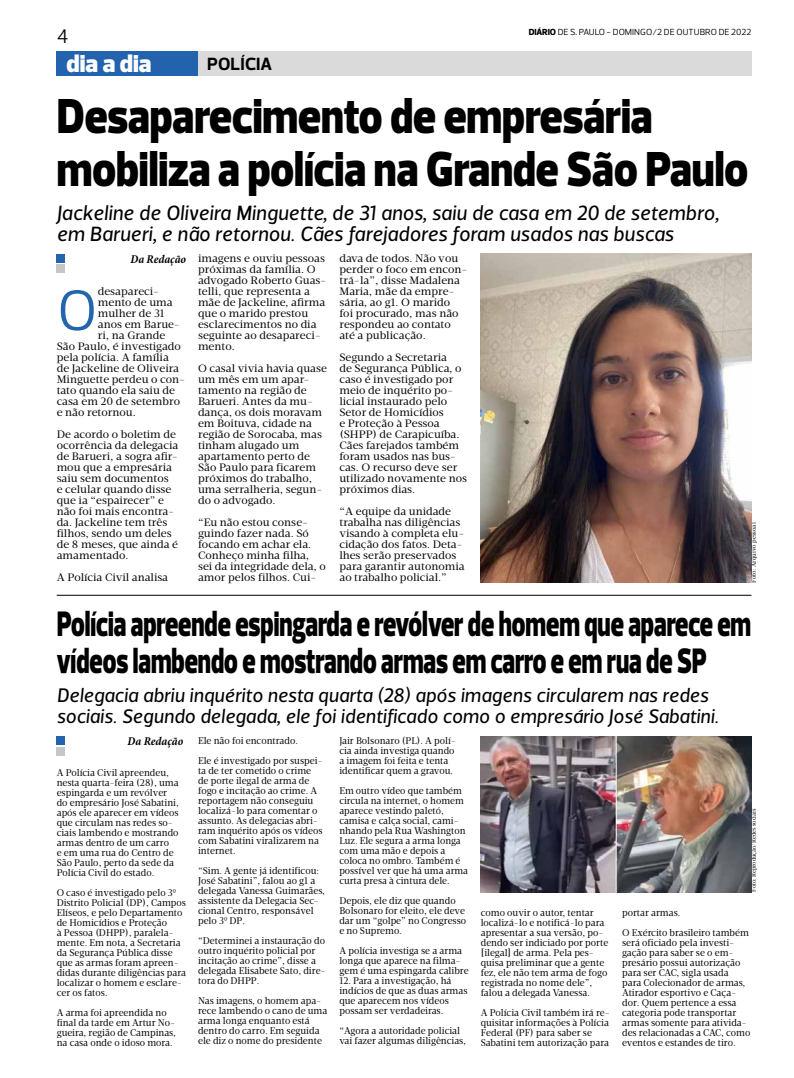
<style>
.page{position:relative;width:794px;height:1078px;background:#fff}
.page>*{position:absolute;margin:0;border:0;box-sizing:border-box;transform-origin:0 0}
.t1{font:58px "Prelo";color:#2565ae}
.t2{font:900 50px/53px "Prelo";color:#000;scale:.86 1}
.t3{font:900 36px/37px "Prelo";color:#000;scale:.69 1}
.t4{font:900 25px "Prelo";color:#fff}
.t5{font:italic 21px/21px "Velino Sans";color:#000}
.t6{font:italic 20px/21px "Velino Sans";color:#000}
.t7{font:20px "Prelo";color:#000}
.t8{font:700 18px "Prelo";color:#000}
.t9{font:italic 700 condensed 12px "Minion Pro";letter-spacing:-.005em;color:#000}
.t10{font:11px/11px "Velino Text";color:#000}
.t11{font:10px/10px "Velino Text";color:#000;scale:.94 1}
.t12{font:10px/10px "Velino Text";color:#000;scale:.93 1}
.t13{font:9px "Prelo";color:#000}
.t14{font:6px "Velino Text";color:#000;scale:.94 1}
.t15{font:6px "Velino Text";color:#000}
.s1{font-weight:800}
</style>
<div class="page">
<div style="left:148px;top:51px;width:603px;height:24px;background:#dadada"></div>
<div style="left:57px;top:51px;width:141px;height:24px;background:#2363ad"></div>
<hr style="left:57px;top:595px;width:694px;height:1px;background:#000">
<div style="left:57px;top:746px;width:8px;height:9px;background:#c6c6c6"></div>
<div style="left:57px;top:736px;width:8px;height:8px;background:#2464ae"></div>
<div style="left:57px;top:264px;width:8px;height:8px;background:#c6c6c6"></div>
<div style="left:57px;top:254px;width:8px;height:8px;background:#2464ae"></div>
<img style="left:481px;top:253px;width:270px;height:329px">
<img style="left:481px;top:736px;width:270px;height:155px">
<h3 class="t7" style="left:57px;top:24px;width:13px">4</h3>
<h3 class="t4" style="left:67px;top:48px;width:86px">dia a dia</h3>
<h3 class="t8" style="left:207px;top:53px;width:67px">POLÍCIA</h3>
<p class="t13" style="left:528px;top:27px;width:224px"><span class="s1">DIÁRIO</span> DE S. PAULO - DOMINGO/2 DE OUTUBRO DE 2022</p>
<h2 class="t2" style="left:57px;top:90px;width:805px">Desaparecimento de empresária mobiliza a polícia na Grande São Paulo</h2>
<h3 class="t5" style="left:57px;top:202px;width:664px">Jackeline de Oliveira Minguette, de 31 anos, saiu de casa em 20 de setembro, em Barueri, e não retornou. Cães farejadores foram usados nas buscas</h3>
<p class="t9" style="left:130px;top:250px;width:57px">Da Redação</p>
<p class="t10" style="left:98px;top:286px;width:63px">desapareci-</p>
<p class="t10" style="left:98px;top:297px;width:76px">mento de uma</p>
<p class="t10" style="left:98px;top:308px;width:68px">mulher de 31</p>
<p class="t10" style="left:98px;top:319px;width:84px">anos em Barue-</p>
<p class="t10" style="left:98px;top:330px;width:69px">ri, na Grande</p>
<p class="t10" style="left:57px;top:341px;width:126px">São Paulo, é investigado</p>
<p class="t10" style="left:57px;top:352px;width:114px">pela polícia. A família</p>
<p class="t10" style="left:57px;top:363px;width:124px">de Jackeline de Oliveira</p>
<p class="t10" style="left:57px;top:374px;width:130px">Minguette perdeu o con-</p>
<p class="t10" style="left:57px;top:385px;width:120px">tato quando ela saiu de</p>
<p class="t10" style="left:57px;top:396px;width:125px">casa em 20 de setembro</p>
<p class="t10" style="left:57px;top:407px;width:81px">e não retornou.</p>
<p class="t10" style="left:57px;top:429px;width:123px">De acordo o boletim de ocorrência da delegacia de Barueri, a sogra afir&shy;mou que a empresária saiu sem documentos<br>e celular quando disse que ia “espairecer” e não foi mais encontra&shy;da. Jackeline tem três filhos, sendo um deles de 8 meses, que ainda é amamentado.</p>
<p class="t10" style="left:57px;top:572px;width:113px">A Polícia Civil analisa</p>
<h1 class="t1" style="left:57px;top:275px;width:42px">O</h1>
<p class="t10" style="left:198px;top:253px;width:130px">imagens e ouviu pessoas próximas da família. O advogado Roberto Guas&shy;telli, que representa a mãe de Jackeline, afirma que o marido prestou esclarecimentos no dia seguinte ao desapareci&shy;mento.</p>
<p class="t10" style="left:198px;top:363px;width:130px">O casal vivia havia quase um mês em um apar&shy;tamento na região de<br>Barueri. Antes da mu&shy;dança, os dois moravam em Boituva, cidade na região de Sorocaba, mas tinham alugado um apartamento perto de<br>São Paulo para ficarem próximos do trabalho, uma serralheria, segun&shy;do o advogado.</p>
<p class="t10" style="left:198px;top:517px;width:129px">“Eu não estou conse&shy;guindo fazer nada. Só focando em achar ela.<br>Conheço minha filha, sei da integridade dela, o amor pelos filhos. Cui-</p>
<p class="t10" style="left:339px;top:253px;width:130px">dava de todos. Não vou perder o foco em encon&shy;trá-la”, disse Madalena<br>Maria, mãe da empre&shy;sária, ao g1. O marido<br>foi procurado, mas não respondeu ao contato até a publicação.</p>
<p class="t10" style="left:339px;top:352px;width:129px">Segundo a Secretaria<br>de Segurança Pública, o caso é investigado por meio de inquérito po&shy;licial instaurado pelo<br>Setor de Homicídios<br>e Proteção à Pessoa (SHPP) de Carapicuíba.<br>Cães farejados também foram usados nas bus&shy;cas. O recurso deve ser utilizado novamente nos próximos dias.</p>
<p class="t10" style="left:339px;top:506px;width:127px">“A equipe da unidade trabalha nas diligências visando à completa elu&shy;cidação dos fatos. Deta&shy;lhes serão preservados para garantir autonomia ao trabalho policial.”</p>
<p class="t15" style="left:750px;top:582px;width:61px;rotate:-90deg">Foto: Arquivo pessoal</p>
<h3 class="t3" style="left:57px;top:605px;width:1008px">Polícia apreende espingarda e revólver de homem que aparece em vídeos lambendo e mostrando armas em carro e em rua de SP</h3>
<h3 class="t6" style="left:57px;top:684px;width:663px">Delegacia abriu inquérito nesta quarta (28) após imagens circularem nas redes sociais. Segundo delegada, ele foi identificado como o empresário José Sabatini.</h3>
<p class="t9" style="left:128px;top:733px;width:57px">Da Redação</p>
<p class="t11" style="left:57px;top:767px;width:131px">A Polícia Civil apreendeu, nesta quarta-feira (28), uma espingarda e um revólver do empresário José Sabatini, após ele aparecer em vídeos que circulam nas redes so&shy;ciais lambendo e mostrando armas dentro de um carro<br>e em uma rua do Centro de<br>São Paulo, perto da sede da<br>Polícia Civil do estado.</p>
<p class="t11" style="left:57px;top:887px;width:139px">O caso é investigado pelo 3º<br>Distrito Policial (DP), Campos<br>Elíseos, e pelo Departamento de Homicídios e Proteção<br>à Pessoa (DHPP), paralela&shy;mente. Em nota, a Secretaria da Segurança Pública disse que as armas foram apreen&shy;didas durante diligências para localizar o homem e esclare&shy;cer os fatos.</p>
<p class="t11" style="left:57px;top:1007px;width:128px">A arma foi apreendida no final da tarde em Artur No&shy;gueira, região de Campinas, na casa onde o idoso mora.</p>
<p class="t11" style="left:339px;top:735px;width:126px">Jair Bolsonaro (PL). A polí&shy;cia ainda investiga quando a imagem foi feita e tenta identificar quem a gravou.</p>
<p class="t12" style="left:339px;top:785px;width:140px">Em outro vídeo que também circula na internet, o homem aparece vestindo paletó, camisa e calça social, cami&shy;nhando pela Rua Washington<br>Luz. Ele segura a arma longa com uma mão e depois a coloca no ombro. Também é possível ver que há uma arma curta presa à cintura dele.</p>
<p class="t11" style="left:339px;top:895px;width:136px">Depois, ele diz que quando<br>Bolsonaro for eleito, ele deve dar um “golpe” no Congresso e no Supremo.</p>
<p class="t11" style="left:339px;top:945px;width:139px">A polícia investiga se a arma longa que aparece na filma&shy;gem é uma espingarda calibre</p>
<p class="t11" style="left:339px;top:975px;width:138px">12. Para a investigação, há indícios de que as duas armas que aparecem nos vídeos possam ser verdadeiras.</p>
<p class="t11" style="left:339px;top:1025px;width:136px">“Agora a autoridade policial vai fazer algumas diligências,</p>
<p class="t11" style="left:198px;top:730px;width:134px;line-height:20px">Ele não foi encontrado.<br>Ele é investigado por suspei-</p>
<p class="t11" style="left:198px;top:765px;width:134px">ta de ter cometido o crime de porte ilegal de arma de fogo e incitação ao crime. A reportagem não conseguiu localizá-lo para comentar o assunto. As delegacias abri&shy;ram inquérito após os vídeos com Sabatini viralizarem na internet.</p>
<p class="t11" style="left:198px;top:865px;width:137px">“Sim. A gente já identificou:<br>José Sabatini”, falou ao g1 a delegada Vanessa Guimarães, assistente da Delegacia Sec&shy;cional Centro, responsável pelo 3º DP.</p>
<p class="t11" style="left:198px;top:935px;width:137px">“Determinei a instauração do outro inquérito policial por incitação ao crime”, disse a delegada Elisabete Sato, dire&shy;tora do DHPP.</p>
<p class="t11" style="left:198px;top:995px;width:139px">Nas imagens, o homem apa&shy;rece lambendo o cano de uma arma longa enquanto está dentro do carro. Em seguida ele diz o nome do presidente</p>
<p class="t14" style="left:750px;top:891px;width:90px;rotate:-90deg">Foto: Reprodução/Redes sociais</p>
<p class="t11" style="left:481px;top:907px;width:137px">como ouvir o autor, tentar localizá-lo e notificá-lo para apresentar a sua versão, po&shy;dendo ser indiciado por porte [ilegal] de arma. Pela pes&shy;quisa preliminar que a gente fez, ele não tem arma de fogo registrada no nome dele”, falou a delegada Vanessa.</p>
<p class="t11" style="left:481px;top:1007px;width:139px">A Polícia Civil também irá re&shy;quisitar informações à Polícia<br>Federal (PF) para saber se<br>Sabatini tem autorização para</p>
<p class="t11" style="left:622px;top:902px;width:136px;line-height:20px">portar armas.<br>O Exército brasileiro também</p>
<p class="t11" style="left:622px;top:937px;width:138px">será oficiado pela investi&shy;gação para saber se o em&shy;presário possui autorização para ser CAC, sigla usada para Colecionador de armas,<br>Atirador esportivo e Caça&shy;dor. Quem pertence a essa categoria pode transportar armas somente para ativida&shy;des relacionadas a CAC, como eventos e estandes de tiro.</p>
</div>
